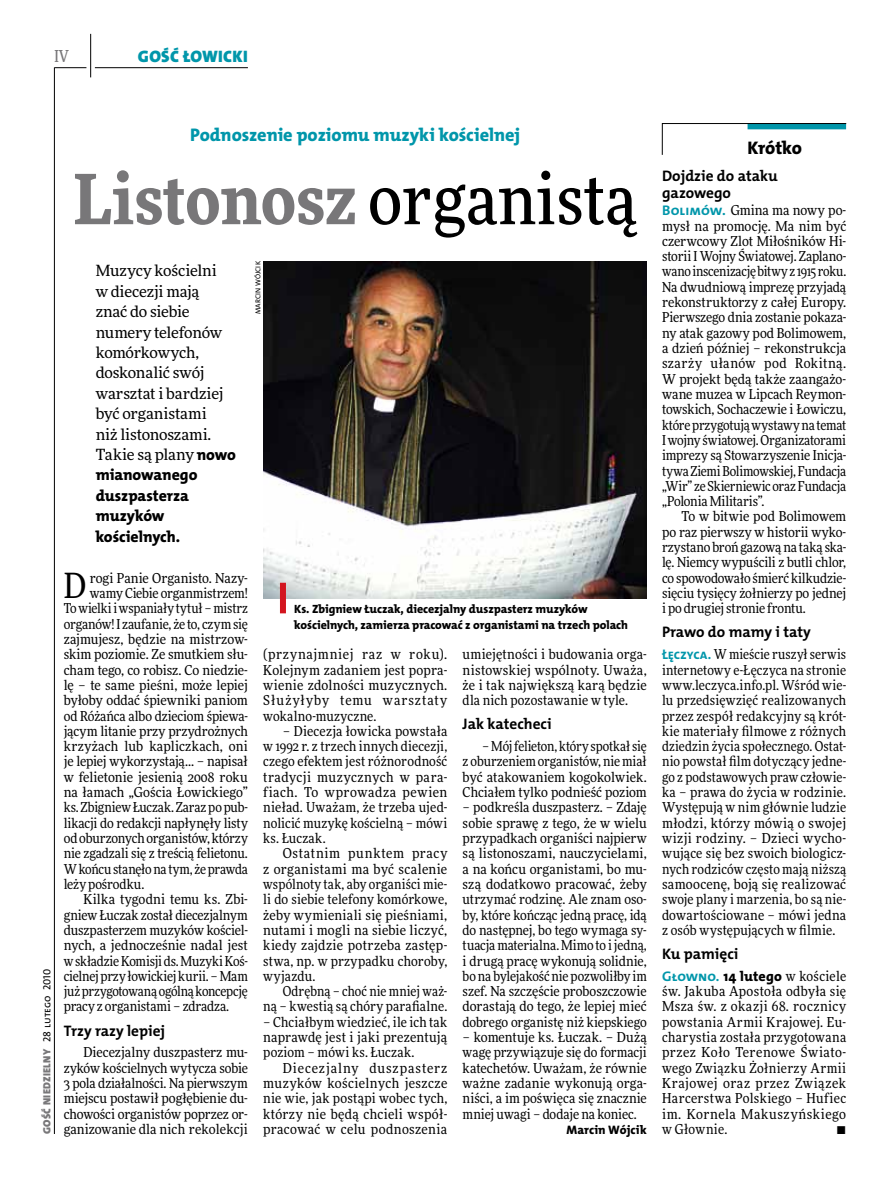
<style>
.page{position:relative;width:893px;height:1191px;background:#fff}
.page>*{position:absolute;margin:0;border:0;box-sizing:border-box;transform-origin:0 0}
.t1{font:900 69px "Freeday Narrow";color:#787779}
.t2{font:34.8px "Freeday Narrow News";color:#000}
.t3{font:18.3px "The Mix HP8 Ex Bld";letter-spacing:-.005em;color:#0096aa}
.t4{font:18.3px "The Mix HP8 Ex Bld";letter-spacing:-.01em;color:#000}
.t5{font:16.65px "The Mix HP9 Blk";letter-spacing:.02em;color:#0096aa}
.t6{font:500 16.5px "Freeday Narrow";color:#787779;scale:.9 1}
.t7{font:15.75px/20.4px "The Mix HP8 Ex Bld";letter-spacing:-.005em;color:#000}
.t8{font:15.45px/20.4px "Freeday News";letter-spacing:-.01em;color:#000}
.t9{font:15.3px/17.7px "The Mix HP7 Bld";color:#000}
.t10{font:13.65px/15.3px "Freeday Narrow News";color:#000;text-align:justify}
.t11{font:12.3px "The Mix HP8 Ex Bld";letter-spacing:.005em;color:#000}
.t12{font:12px/15.3px "The Mix HP8 Ex Bld";letter-spacing:-.005em;color:#000}
.t13{font:10.5px "The Mix HP9 Blk";letter-spacing:.025em;color:#787779}
.t14{font:7.2px "The Mix HP5 Plain";letter-spacing:.015em;color:#000}
.s1{font-family:"The Mix HP5 Plain";color:#000}
.s2{font-weight:500;color:#000}
.s3{font-family:"The Mix HP8 Ex Bld";font-size:15.75px}
.s4{font-family:"The Mix HP7 Bld";font-size:13.95px;color:#0096aa}
.s5{font-family:"The Mix HP8 Ex Bld";font-size:13.95px}
</style>
<div class="page">
<hr style="left:54px;top:67px;width:1px;height:1067px;background:#000">
<hr style="left:90px;top:34px;width:1px;height:43px;background:#000">
<hr style="left:54px;top:67px;width:32px;height:1px;background:#000">
<hr style="left:95px;top:67px;width:153px;height:1px;background:#000">
<svg style="left:662px;top:123px;width:185px;height:32px"></svg>
<img style="left:263px;top:261px;width:384px;height:337px">
<div style="left:280px;top:583px;width:6px;height:30px;background:#d3151f"></div>
<p class="t6" style="left:54px;top:46px;width:17px">IV</p>
<p class="t5" style="left:138px;top:46px;width:111px">GOŚĆ ŁOWICKI</p>
<p class="t13" style="left:40px;top:1134px;width:167px;rotate:-90deg">GOŚĆ NIEDZIELNY <span class="s1">28 lutego 2010</span></p>
<h3 class="t3" style="left:190px;top:123px;width:332px">Podnoszenie poziomu muzyki kościelnej</h3>
<h1 class="t1" style="left:74px;top:154px;width:565px">Listonosz <span class="s2">organistą</span></h1>
<p class="t8" style="left:96px;top:260px;width:142px">Muzycy kościelni<br>w diecezji mają<br>znać do siebie numery telefonów komórkowych, doskonalić swój warsztat i bardziej być organistami<br>niż listonoszami.<br>Takie są plany <span class="s3">nowo</span></p>
<p class="t7" style="left:96px;top:465px;width:103px">mianowanego duszpasterza muzyków kościelnych.</p>
<h2 class="t2" style="left:64px;top:564px;width:24px">D</h2>
<p class="t10" style="left:90px;top:570px;width:160px">rogi Panie Organisto. Nazy-</p>
<p class="t14" style="left:253px;top:314px;width:55px;rotate:-90deg">Marcin Wójcik</p>
<p class="t10" style="left:90px;top:585px;width:160px">wamy Ciebie organmistrzem!</p>
<p class="t10" style="left:64px;top:600px;width:186px">To wielki i wspaniały tytuł – mistrz</p>
<p class="t10" style="left:64px;top:616px;width:186px">organów! I zaufanie, że to, czym się</p>
<p class="t10" style="left:64px;top:631px;width:186px">zajmujesz, będzie na mistrzow-</p>
<p class="t10" style="left:64px;top:646px;width:186px">skim poziomie. Ze smutkiem słu-</p>
<p class="t10" style="left:64px;top:662px;width:186px">cham tego, co robisz. Co niedzie-</p>
<p class="t10" style="left:64px;top:677px;width:186px">lę – te same pieśni, może lepiej</p>
<p class="t10" style="left:64px;top:692px;width:186px">byłoby oddać śpiewniki paniom</p>
<p class="t10" style="left:64px;top:708px;width:186px">od Różańca albo dzieciom śpiewa-</p>
<p class="t10" style="left:64px;top:723px;width:186px">jącym litanie przy przydrożnych</p>
<p class="t10" style="left:64px;top:738px;width:186px">krzyżach lub kapliczkach, oni</p>
<p class="t10" style="left:64px;top:754px;width:186px">je lepiej wykorzystają… – napisał</p>
<p class="t10" style="left:64px;top:769px;width:186px">w felietonie jesienią 2008 roku</p>
<p class="t10" style="left:64px;top:784px;width:186px">na łamach „Gościa Łowickiego”</p>
<p class="t10" style="left:64px;top:799px;width:186px">ks. Zbigniew Łuczak. Zaraz po pub-</p>
<p class="t10" style="left:64px;top:815px;width:186px">likacji do redakcji napłynęły listy</p>
<p class="t10" style="left:64px;top:830px;width:186px">od oburzonych organistów, którzy</p>
<p class="t10" style="left:64px;top:845px;width:186px">nie zgadzali się z treścią felietonu.</p>
<p class="t10" style="left:64px;top:861px;width:186px">W końcu stanęło na tym, że prawda</p>
<p class="t10" style="left:64px;top:876px;width:82px">leży pośrodku.</p>
<p class="t10" style="left:83px;top:891px;width:166px">Kilka tygodni temu ks. Zbi-</p>
<p class="t10" style="left:64px;top:907px;width:186px">gniew Łuczak został diecezjalnym</p>
<p class="t10" style="left:64px;top:922px;width:186px">duszpasterzem muzyków kościel-</p>
<p class="t10" style="left:64px;top:937px;width:186px">nych, a jednocześnie nadal jest</p>
<p class="t10" style="left:64px;top:953px;width:186px">w składzie Komisji ds. Muzyki Koś-</p>
<p class="t10" style="left:64px;top:968px;width:186px">cielnej przy łowickiej kurii. – Mam</p>
<p class="t10" style="left:64px;top:983px;width:186px">już przygotowaną ogólną koncepcję</p>
<p class="t10" style="left:64px;top:998px;width:167px">pracy z organistami – zdradza.</p>
<p class="t9" style="left:64px;top:1021px;width:103px">Trzy razy lepiej</p>
<p class="t10" style="left:64px;top:1044px;width:186px;text-indent:20px">Diecezjalny duszpasterz mu&shy;zyków kościelnych wytycza sobie 3 pola działalności. Na pierwszym miejscu postawił pogłębienie du&shy;chowości organistów poprzez or&shy;ganizowanie dla nich rekolekcji</p>
<p class="t12" style="left:294px;top:602px;width:335px">Ks. Zbigniew Łuczak, diecezjalny duszpasterz muzyków kościelnych, zamierza pracować z organistami na trzech polach</p>
<p class="t10" style="left:263px;top:646px;width:186px">(przynajmniej raz w roku).<br>Kolejnym zadaniem jest popra&shy;wienie zdolności muzycznych.<br>Służyłyby temu warsztaty wokalno-muzyczne.</p>
<p class="t10" style="left:263px;top:723px;width:186px;text-indent:20px">– Diecezja łowicka powstała w 1992 r. z trzech innych diecezji, czego efektem jest różnorodność tradycji muzycznych w para&shy;fiach. To wprowadza pewien nieład. Uważam, że trzeba ujed&shy;nolicić muzykę kościelną – mówi ks. Łuczak.</p>
<p class="t10" style="left:263px;top:845px;width:186px;text-indent:20px">Ostatnim punktem pracy z organistami ma być scalenie wspólnoty tak, aby organiści mie&shy;li do siebie telefony komórkowe, żeby wymieniali się pieśniami, nutami i mogli na siebie liczyć, kiedy zajdzie potrzeba zastęp&shy;stwa, np. w przypadku choroby, wyjazdu.</p>
<p class="t10" style="left:263px;top:983px;width:186px;text-align:right">Odrębną – choć nie mniej waż-<br>ną – kwestią są chóry parafialne.</p>
<p class="t10" style="left:263px;top:1014px;width:186px">– Chciałbym wiedzieć, ile ich tak naprawdę jest i jaki prezentują poziom – mówi ks. Łuczak.</p>
<p class="t10" style="left:263px;top:1060px;width:186px;text-indent:20px">Diecezjalny duszpasterz muzyków kościelnych jeszcze nie wie, jak postąpi wobec tych, którzy nie będą chcieli współ&shy;pracować w celu podnoszenia</p>
<p class="t10" style="left:463px;top:646px;width:186px">umiejętności i budowania orga&shy;nistowskiej wspólnoty. Uważa, że i tak największą karą będzie dla nich pozostawanie w tyle.</p>
<p class="t9" style="left:463px;top:715px;width:91px">Jak katecheci</p>
<p class="t10" style="left:463px;top:738px;width:186px;text-indent:20px">– Mój felieton, który spotkał się z oburzeniem organistów, nie miał być atakowaniem kogokolwiek.<br>Chciałem tylko podnieść poziom</p>
<p class="t10" style="left:463px;top:799px;width:186px">– podkreśla duszpasterz. – Zdaję sobie sprawę z tego, że w wielu przypadkach organiści najpierw są listonoszami, nauczycielami, a na końcu organistami, bo mu&shy;szą dodatkowo pracować, żeby utrzymać rodzinę. Ale znam oso&shy;by, które kończąc jedną pracę, idą do następnej, bo tego wymaga sy&shy;tuacja materialna. Mimo to i jedną, i drugą pracę wykonują solidnie, bo na bylejakość nie pozwoliłby im szef. Na szczęście proboszczowie dorastają do tego, że lepiej mieć dobrego organistę niż kiepskiego</p>
<p class="t10" style="left:463px;top:1029px;width:186px">– komentuje ks. Łuczak. – Dużą wagę przywiązuje się do formacji katechetów. Uważam, że równie ważne zadanie wykonują orga&shy;niści, a im poświęca się znacznie mniej uwagi – dodaje na koniec.</p>
<p class="t11" style="left:566px;top:1122px;width:82px">Marcin Wójcik</p>
<h3 class="t4" style="left:747px;top:136px;width:56px">Krótko</h3>
<p class="t9" style="left:662px;top:167px;width:117px">Dojdzie do ataku gazowego</p>
<p class="t10" style="left:662px;top:202px;width:186px"><span class="s4">Bolimów.</span> Gmina ma nowy po&shy;mysł na promocję. Ma nim być czerwcowy Zlot Miłośników Hi&shy;storii I Wojny Światowej. Zaplano&shy;wano inscenizację bitwy z 1915 roku.<br>Na dwudniową imprezę przyjadą rekonstruktorzy z całej Europy.<br>Pierwszego dnia zostanie pokaza&shy;ny atak gazowy pod Bolimowem, a dzień później – rekonstrukcja szarży ułanów pod Rokitną.<br>W projekt będą także zaangażo&shy;wane muzea w Lipcach Reymon&shy;towskich, Sochaczewie i Łowiczu, które przygotują wystawy na temat I wojny światowej. Organizatorami imprezy są Stowarzyszenie Inicja&shy;tywa Ziemi Bolimowskiej, Fundacja „Wir” ze Skierniewic oraz Fundacja „Polonia Militaris”.</p>
<p class="t10" style="left:662px;top:509px;width:186px;text-indent:20px">To w bitwie pod Bolimowem po raz pierwszy w historii wyko&shy;rzystano broń gazową na taką ska&shy;lę. Niemcy wypuścili z butli chlor, co spowodowało śmierć kilkudzie&shy;sięciu tysięcy żołnierzy po jednej i po drugiej stronie frontu.</p>
<p class="t9" style="left:662px;top:623px;width:150px">Prawo do mamy i taty</p>
<p class="t10" style="left:662px;top:646px;width:186px"><span class="s4">Łęczyca.</span> W mieście ruszył serwis internetowy e-Łęczyca na stronie www.leczyca.info.pl. Wśród wie&shy;lu przedsięwzięć realizowanych przez zespół redakcyjny są krót&shy;kie materiały filmowe z różnych dziedzin życia społecznego. Ostat&shy;nio powstał film dotyczący jedne&shy;go z podstawowych praw człowie&shy;ka – prawa do życia w rodzinie.<br>Występują w nim głównie ludzie młodzi, którzy mówią o swojej wizji rodziny. – Dzieci wycho&shy;wujące się bez swoich biologicz&shy;nych rodziców często mają niższą samoocenę, boją się realizować swoje plany i marzenia, bo są nie&shy;dowartościowane – mówi jedna z osób występujących w filmie.</p>
<p class="t9" style="left:662px;top:945px;width:78px">Ku pamięci</p>
<p class="t10" style="left:662px;top:968px;width:186px"><span class="s4">Głowno.</span> <span class="s5">14 lutego</span> w kościele św. Jakuba Apostoła odbyła się Msza św. z okazji 68. rocznicy powstania Armii Krajowej. Eu&shy;charystia została przygotowana przez Koło Terenowe Świato&shy;wego Związku Żołnierzy Armii Krajowej oraz przez Związek Harcerstwa Polskiego – Hufiec im. Kornela Makuszyńskiego w Głownie.</p>
<p class="t10" style="left:837px;top:1121px;width:11px">•</p>
</div>
